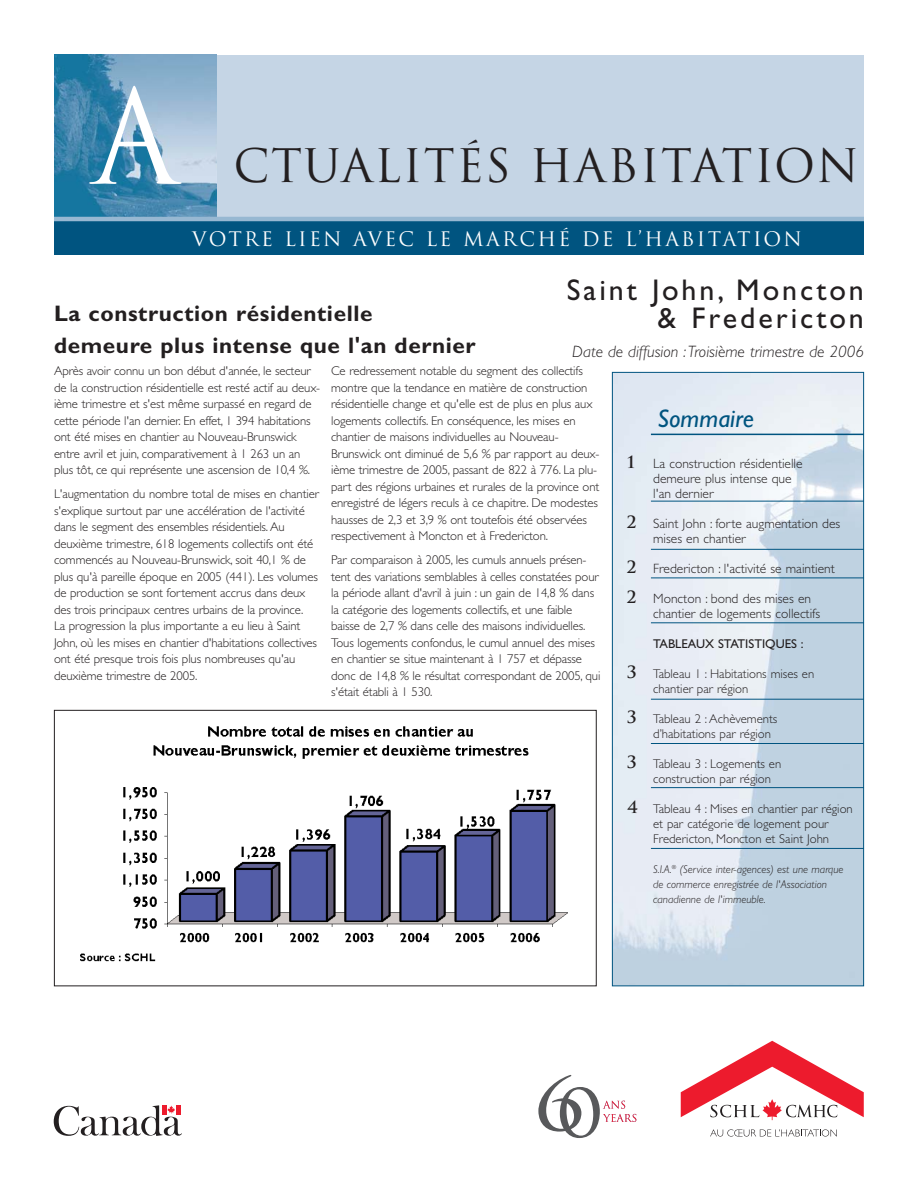
<style>
.page{position:relative;width:918px;height:1188px;background:#fff}
.page>*{position:absolute;margin:0;border:0;box-sizing:border-box;transform-origin:0 0}
.t1{font:127.5px "Trajan";color:#fff;scale:.95 1}
.t2{font:45px "Trajan";letter-spacing:.03em;color:#231f20}
.t3{font:30px/28.5px "Gill Sans";letter-spacing:.1em;color:#231f20;text-align:right}
.t4{font:italic 25.5px "Gill Sans";color:#005480}
.t5{font:700 22.5px/31.5px "Gill Sans";letter-spacing:.025em;color:#231f20}
.t6{font:19.5px "Trajan";letter-spacing:.115em;color:#fff}
.t7{font:italic 300 16.5px "Gill Sans";color:#231f20}
.t8{font:300 13.5px/15px "Gill Sans";color:#231f20}
.t9{font:300 12.75px/16.5px "Gill Sans";letter-spacing:-.01em;color:#231f20}
.t10{font:12.75px "Gill Sans";color:#231f20}
.t11{font:italic 300 11.25px/15px "Gill Sans";color:#231f20}
.s1{font-family:"Trajan";font-weight:700;font-size:16.5px}
</style>
<div class="page">
<div style="left:212px;top:55px;width:652px;height:162px;background:#c5d5e5"></div>
<div style="left:54px;top:221px;width:810px;height:34px;background:#005480"></div>
<svg style="left:538px;top:1075px;width:98px;height:63px"></svg>
<svg style="left:681px;top:1041px;width:183px;height:79px"></svg>
<svg style="left:710px;top:1129px;width:127px;height:8px"></svg>
<svg style="left:54px;top:1105px;width:128px;height:31px"></svg>
<img style="left:614px;top:374px;width:248px;height:610px">
<div style="left:612px;top:372px;width:252px;height:614px;border:1px solid #005480"></div>
<hr style="left:651px;top:434px;width:213px;height:1px;background:#005480">
<hr style="left:651px;top:501px;width:213px;height:1px;background:#005480">
<hr style="left:651px;top:549px;width:213px;height:1px;background:#005480">
<hr style="left:651px;top:578px;width:213px;height:1px;background:#005480">
<hr style="left:651px;top:622px;width:213px;height:1px;background:#005480">
<hr style="left:651px;top:699px;width:213px;height:1px;background:#005480">
<hr style="left:651px;top:743px;width:213px;height:1px;background:#005480">
<hr style="left:651px;top:848px;width:213px;height:1px;background:#005480">
<hr style="left:651px;top:787px;width:213px;height:1px;background:#005480">
<img style="left:54px;top:55px;width:162px;height:162px">
<hr style="left:54px;top:217px;width:810px;height:4px;background:#97b8d2">
<img style="left:80px;top:726px;width:488px;height:236px">
<div style="left:54px;top:710px;width:543px;height:276px;border:1px solid #231f20"></div>
<h1 class="t1" style="left:93px;top:65px;width:91px">A</h1>
<h2 class="t2" style="left:233px;top:140px;width:627px">CTUALITÉS HABITATION</h2>
<h3 class="t6" style="left:192px;top:228px;width:611px">VOTRE LIEN AVEC LE MARCHÉ DE L’HABITATION</h3>
<h3 class="t5" style="left:54px;top:301px;width:423px">La construction résidentielle demeure plus intense que l'an dernier</h3>
<h3 class="t3" style="left:567px;top:279px;width:299px">Saint John, Moncton &amp; Fredericton</h3>
<p class="t7" style="left:572px;top:346px;width:293px">Date de diffusion :Troisième trimestre de 2006</p>
<p class="t9" style="left:54px;top:364px;width:268px">Après avoir connu un bon début d'année, le secteur de la construction résidentielle est resté actif au deux&shy;ième trimestre et s'est même surpassé en regard de cette période l'an dernier. En effet, 1 394 habitations ont été mises en chantier au Nouveau-Brunswick entre avril et juin, comparativement à 1 263 un an plus tôt, ce qui représente une ascension de 10,4 %.</p>
<p class="t9" style="left:54px;top:487px;width:266px">L'augmentation du nombre total de mises en chantier s'explique surtout par une accélération de l'activité dans le segment des ensembles résidentiels. Au deuxième trimestre, 618 logements collectifs ont été commencés au Nouveau-Brunswick, soit 40,1 % de plus qu'à pareille époque en 2005 (441). Les volumes de production se sont fortement accrus dans deux des trois principaux centres urbains de la province.<br>La progression la plus importante a eu lieu à Saint John, où les mises en chantier d'habitations collectives ont été presque trois fois plus nombreuses qu'au deuxième trimestre de 2005.</p>
<p class="t9" style="left:331px;top:364px;width:270px">Ce redressement notable du segment des collectifs montre que la tendance en matière de construction résidentielle change et qu'elle est de plus en plus aux logements collectifs. En conséquence, les mises en chantier de maisons individuelles au Nouveau-Brunswick ont diminué de 5,6 % par rapport au deux&shy;ième trimestre de 2005, passant de 822 à 776. La plu&shy;part des régions urbaines et rurales de la province ont enregistré de légers reculs à ce chapitre. De modestes hausses de 2,3 et 3,9 % ont toutefois été observées respectivement à Moncton et à Fredericton.</p>
<p class="t9" style="left:331px;top:553px;width:271px">Par comparaison à 2005, les cumuls annuels présen&shy;tent des variations semblables à celles constatées pour la période allant d'avril à juin : un gain de 14,8 % dans la catégorie des logements collectifs, et une faible baisse de 2,7 % dans celle des maisons individuelles.<br>Tous logements confondus, le cumul annuel des mises en chantier se situe maintenant à 1 757 et dépasse donc de 14,8 % le résultat correspondant de 2005, qui s'était établi à 1 530.</p>
<h3 class="t4" style="left:658px;top:409px;width:98px">Sommaire</h3>
<p class="t8" style="left:653px;top:458px;width:151px;text-indent:-26px"><span class="s1">1</span> La construction résidentielle demeure plus intense que l'an dernier</p>
<p class="t8" style="left:653px;top:518px;width:189px;text-indent:-26px"><span class="s1">2</span> Saint John : forte augmentation des mises en chantier</p>
<p class="t8" style="left:627px;top:563px;width:209px"><span class="s1">2</span> Fredericton : l'activité se maintient</p>
<p class="t8" style="left:653px;top:593px;width:169px;text-indent:-26px"><span class="s1">2</span> Moncton : bond des mises en chantier de logements collectifs</p>
<p class="t10" style="left:653px;top:639px;width:152px">TABLEAUX STATISTIQUES :</p>
<p class="t9" style="left:653px;top:668px;width:163px;line-height:15px;text-indent:-26px"><span class="s1">3</span> Tableau 1 : Habitations mises en chantier par région</p>
<p class="t9" style="left:653px;top:713px;width:126px;line-height:15px;text-indent:-26px"><span class="s1">3</span> Tableau 2 : Achèvements d’habitations par région</p>
<p class="t9" style="left:653px;top:758px;width:130px;line-height:15px;text-indent:-26px"><span class="s1">3</span> Tableau 3 : Logements en construction par région</p>
<p class="t9" style="left:627px;top:803px;width:227px;line-height:15px;text-align:center"><span class="s1">4</span> Tableau 4 : Mises en chantier par région et par catégorie de logement pour<br>Fredericton, Moncton et Saint John</p>
<p class="t11" style="left:653px;top:863px;width:192px">S.I.A.<sup>®</sup> (Service inter-agences) est une marque de commerce enregistrée de l'Association canadienne de l'immeuble.</p>
</div>
